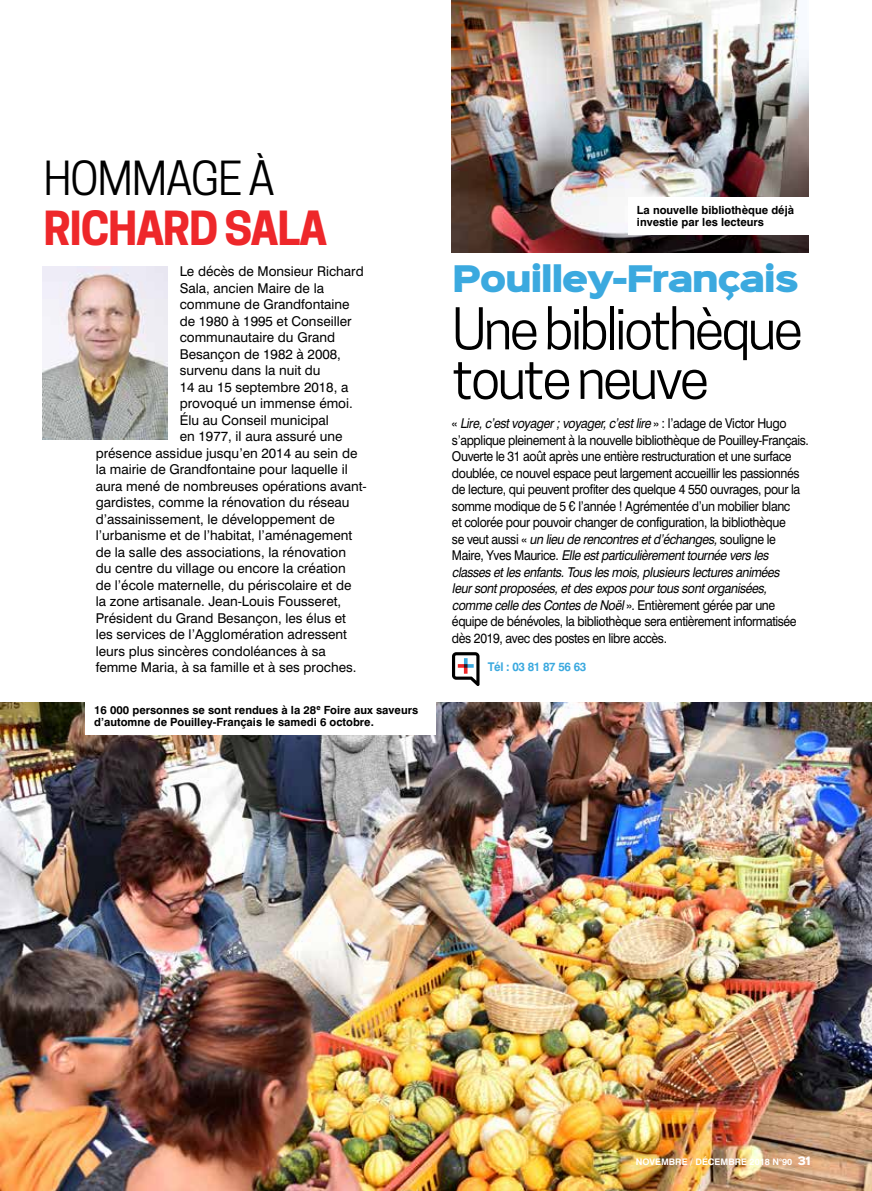
<style>
.page{position:relative;width:872px;height:1191px;background:#fff}
.page>*{position:absolute;margin:0;border:0;box-sizing:border-box;transform-origin:0 0}
.t1{font:54px/49.5px "Cooper Hewitt";letter-spacing:-.05em;color:#000}
.t2{font:700 44.1px "Cooper Hewitt";letter-spacing:-.03em;color:#ee272a}
.t3{font:44.1px "Cooper Hewitt";letter-spacing:-.03em;color:#000}
.t4{font:33px "Sinkin Sans 900 X Black";letter-spacing:-.05em;color:#3ba9df}
.t5{font:13.5px/16.5px "Swiss 721 BT";letter-spacing:-.03em;color:#000;scale:.91 1}
.t6{font:13.5px "Swiss 721 BT";color:#000}
.t7{font:700 12px "Swiss 721 BT";letter-spacing:-.025em;color:#3ba9df;scale:.95 1}
.t8{font:700 11.25px/12px "Swiss 721 BT";color:#000}
.t9{font:700 9px "Swiss 721 BT";color:#fff}
.s1{font-style:italic}
.s2{font-family:"Sinkin Sans 800";font-weight:900;font-size:10.5px}
</style>
<div class="page">
<svg style="left:452px;top:652px;width:27px;height:34px"></svg>
<img style="left:0;top:702px;width:872px;height:489px">
<div style="left:86px;top:697px;width:350px;height:37px;background:#fff"></div>
<img style="left:452px;top:0;width:356px;height:252px">
<img style="left:43px;top:266px;width:124px;height:173px">
<div style="left:628px;top:197px;width:244px;height:38px;background:#fff"></div>
<h2 class="t3" style="left:43px;top:153px;width:233px">HOMMAGE À</h2>
<h2 class="t2" style="left:43px;top:202px;width:286px">RICHARD SALA</h2>
<p class="t6" style="left:180px;top:263px;width:185px">Le décès de Monsieur Richard</p>
<p class="t6" style="left:180px;top:280px;width:146px">Sala, ancien Maire de la</p>
<p class="t6" style="left:180px;top:296px;width:171px">commune de Grandfontaine</p>
<p class="t6" style="left:180px;top:313px;width:173px">de 1980 à 1995 et Conseiller</p>
<p class="t6" style="left:180px;top:329px;width:157px">communautaire du Grand</p>
<p class="t6" style="left:180px;top:346px;width:163px">Besançon de 1982 à 2008,</p>
<p class="t6" style="left:180px;top:362px;width:142px">survenu dans la nuit du</p>
<p class="t6" style="left:180px;top:379px;width:170px">14 au 15 septembre 2018, a</p>
<p class="t6" style="left:180px;top:395px;width:175px">provoqué un immense émoi.</p>
<p class="t6" style="left:180px;top:412px;width:151px">Élu au Conseil municipal</p>
<p class="t6" style="left:180px;top:428px;width:164px">en 1977, il aura assuré une</p>
<p class="t6" style="left:96px;top:445px;width:263px">présence assidue jusqu’en 2014 au sein de</p>
<p class="t6" style="left:96px;top:461px;width:253px">la mairie de Grandfontaine pour laquelle il</p>
<p class="t6" style="left:96px;top:478px;width:272px">aura mené de nombreuses opérations avant-</p>
<p class="t6" style="left:96px;top:494px;width:255px">gardistes, comme la rénovation du réseau</p>
<p class="t6" style="left:96px;top:511px;width:241px">d’assainissement, le développement de</p>
<p class="t6" style="left:96px;top:527px;width:258px">l’urbanisme et de l’habitat, l’aménagement</p>
<p class="t6" style="left:96px;top:544px;width:252px">de la salle des associations, la rénovation</p>
<p class="t6" style="left:96px;top:560px;width:251px">du centre du village ou encore la création</p>
<p class="t6" style="left:96px;top:577px;width:257px">de l’école maternelle, du périscolaire et de</p>
<p class="t6" style="left:96px;top:593px;width:247px">la zone artisanale. Jean-Louis Fousseret,</p>
<p class="t6" style="left:96px;top:610px;width:252px">Président du Grand Besançon, les élus et</p>
<p class="t6" style="left:96px;top:626px;width:253px">les services de l’Agglomération adressent</p>
<p class="t6" style="left:96px;top:643px;width:232px">leurs plus sincères condoléances à sa</p>
<p class="t6" style="left:96px;top:659px;width:262px">femme Maria, à sa famille et à ses proches.</p>
<p class="t8" style="left:94px;top:704px;width:325px">16 000 personnes se sont rendues à la 28<sup>e</sup> Foire aux saveurs d’automne de Pouilley-Français le samedi 6 octobre.</p>
<p class="t8" style="left:637px;top:204px;width:159px">La nouvelle bibliothèque déjà investie par les lecteurs</p>
<h3 class="t4" style="left:452px;top:261px;width:348px">Pouilley-Français</h3>
<h1 class="t1" style="left:452px;top:304px;width:352px">Une bibliothèque toute neuve</h1>
<p class="t5" style="left:452px;top:415px;width:394px">« <span class="s1">Lire,c’estvoyager ;voyager,c’estlire</span> » : l ’ a d a g e d e V i c t o r H u g o s’applique pleinement à la nouvelle bibliothèque de Pouilley-Français.<br>Ouverte le 31 août après une entière restructuration et une surface doublée, ce nouvel espace peut largement accueillir les passionnés de lecture, qui peuvent profiter des quelque 4 550 ouvrages, pour la somme modique de 5 € l’année ! Agrémentée d’un mobilier blanc<br>et colorée pour pouvoir changer de configuration, la bibliothèque<br>s e v e u t a u s s i « <span class="s1">un lieu de rencontresetd’échanges,</span>s o u l i g n e l e<br>M a i r e , Yv e s M a u r i c e . <span class="s1">Elle estparticulièrementtournée versles classesetlesenfants.Touslesmois,plusieurslecturesanimées leursontproposées,etdesexpospourtoussontorganisées, comme celle desContesde Noël</span>». Entièrement gérée par une équipe de bénévoles, la bibliothèque sera entièrement informatisée dès 2019, avec des postes en libre accès.</p>
<p class="t7" style="left:488px;top:659px;width:105px">Tél : 03 81 87 56 63</p>
<p class="t9" style="left:636px;top:1156px;width:176px">NOVEMBRE / DÉCEMBRE 2018 N°90 <span class="s2">31</span></p>
</div>
